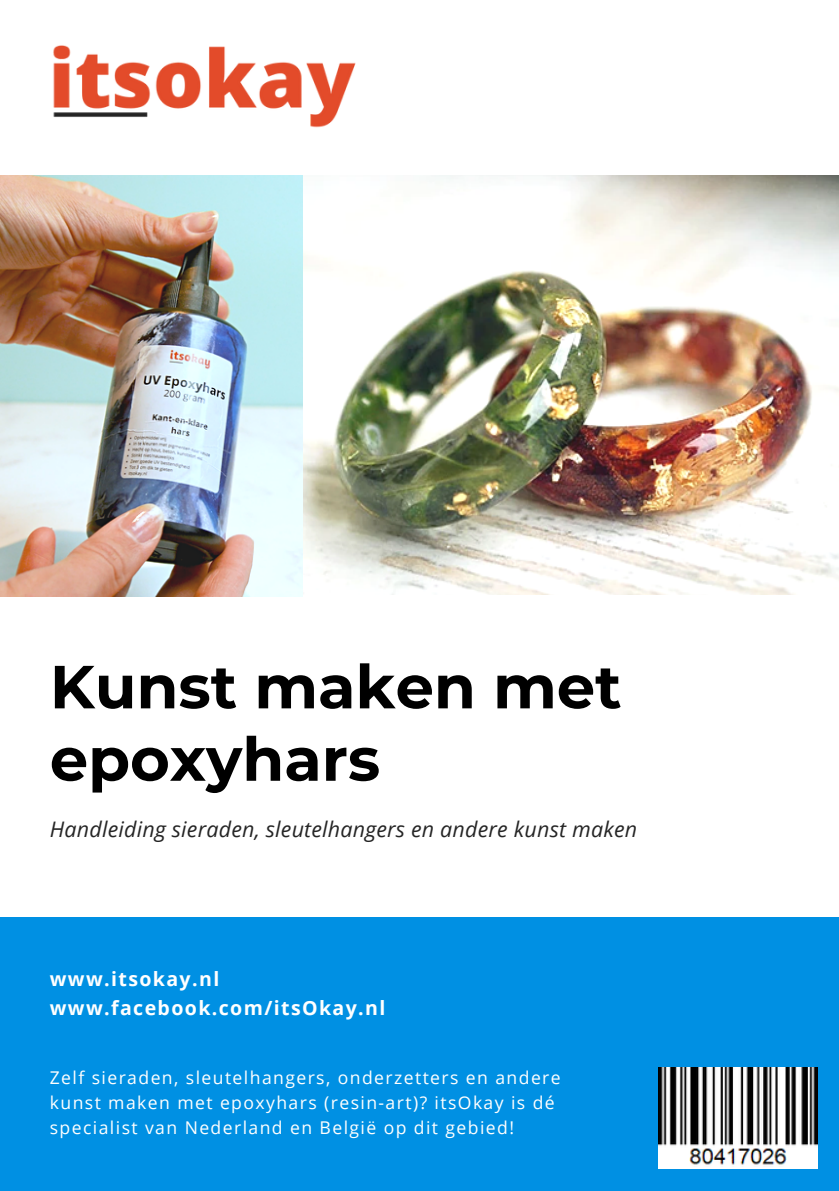
<style>
.page{position:relative;width:839px;height:1191px;background:#fff}
.page>*{position:absolute;margin:0;border:0;box-sizing:border-box;transform-origin:0 0}
.t1{font:700 60.8px/72.4px "Montserrat";color:#000}
.t2{font:italic 21.4px "Open Sans";letter-spacing:.01em;color:#252525}
.t3{font:700 19.6px "Open Sans";letter-spacing:.07em;color:#fff}
.t4{font:17.6px/25px "Open Sans";letter-spacing:.08em;color:#fff}
</style>
<div class="page">
<div style="left:0;top:917px;width:838px;height:274px;background:#0090e3"></div>
<img style="left:53px;top:45px;width:303px;height:83px">
<img style="left:0;top:176px;width:838px;height:420px">
<img style="left:658px;top:1067px;width:159px;height:101px">
<p class="t1" style="left:50px;top:650px;width:573px">Kunst maken met epoxyhars</p>
<p class="t2" style="left:50px;top:814px;width:589px">Handleiding sieraden, sleutelhangers en andere kunst maken</p>
<p class="t3" style="left:50px;top:965px;width:171px">www.itsokay.nl</p>
<p class="t3" style="left:50px;top:994px;width:337px">www.facebook.com/itsOkay.nl</p>
<p class="t4" style="left:50px;top:1065px;width:512px">Zelf sieraden, sleutelhangers, onderzetters en andere kunst maken met epoxyhars (resin-art)? itsOkay is dé specialist van Nederland en België op dit gebied!</p>
</div>
